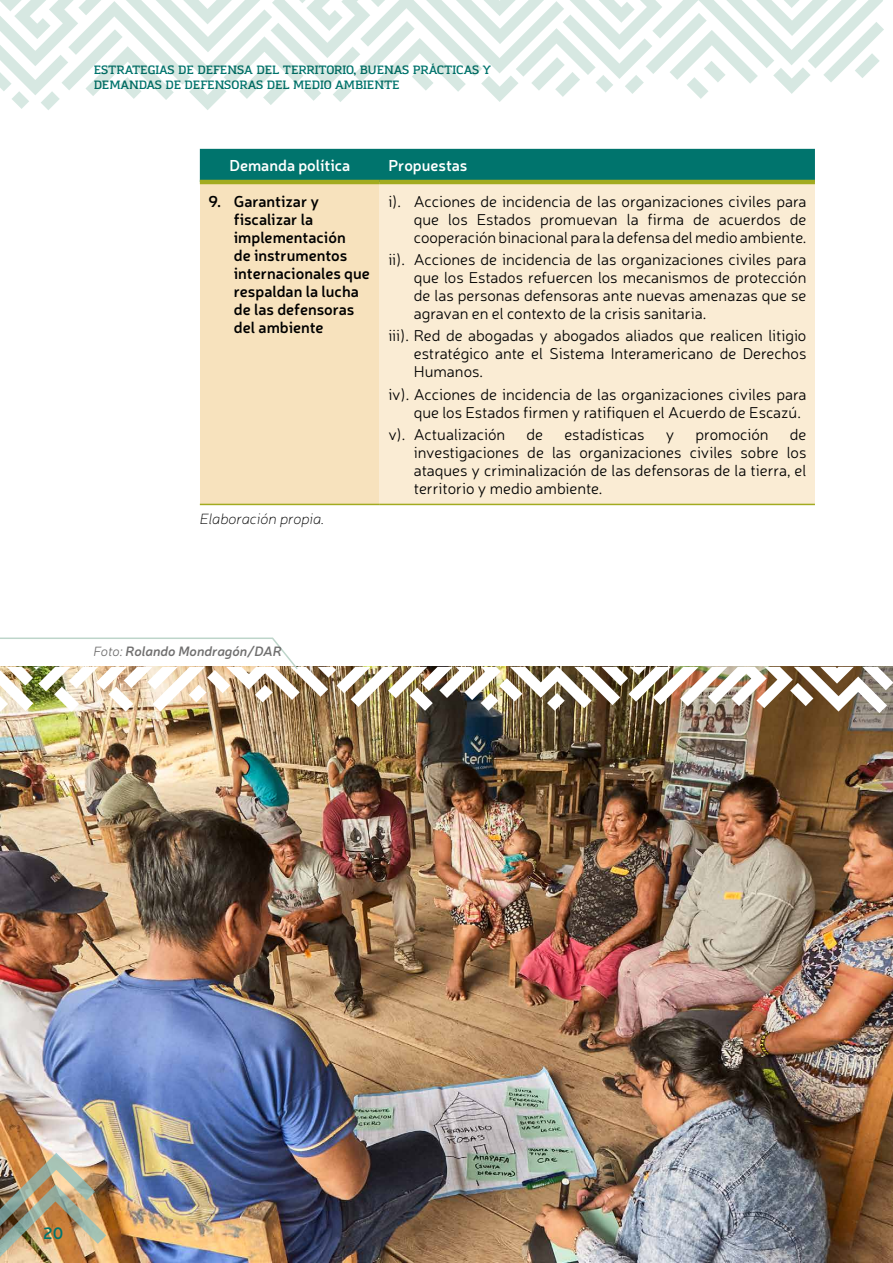
<style>
.page{position:relative;width:893px;height:1263px;background:#fff}
.page>*{position:absolute;margin:0;border:0;box-sizing:border-box;transform-origin:0 0}
.t1{font:600 16.5px "Neris";color:#00746d}
.t2{font:300 15.75px/18px "Neris";color:#000;text-align:justify}
.t3{font:600 15.75px/18px "Neris";color:#000}
.t4{font:600 15.75px "Neris";color:#fff}
.t5{font:italic 100 15px "Neris";color:#000}
.t6{font:italic 600 13.5px "Neris";color:#706f6f}
.t7{font:600 12px/14.4px "Amazing Grotesk";color:#00746d}
.s1{font-weight:300}
</style>
<div class="page">
<svg style="left:0;top:0;width:884px;height:110px"></svg>
<img style="left:0;top:713px;width:893px;height:550px">
<img style="left:0;top:1153px;width:106px;height:110px">
<div style="left:200px;top:149px;width:615px;height:31px;background:#00746d"></div>
<div style="left:200px;top:182px;width:180px;height:322px;background:#f7e2bd"></div>
<div style="left:380px;top:182px;width:435px;height:322px;background:#faecd4"></div>
<hr style="left:200px;top:180px;width:180px;height:4px;background:#a2ab20">
<hr style="left:380px;top:180px;width:435px;height:4px;background:#a2ab20">
<hr style="left:200px;top:504px;width:180px;height:1px;background:#a2ab20">
<hr style="left:380px;top:504px;width:435px;height:1px;background:#a2ab20">
<img style="left:0;top:637px;width:893px;height:76px">
<p class="t7" style="left:94px;top:63px;width:399px">ESTRATEGIAS DE DEFENSA DEL TERRITORIO, BUENAS PRÁCTICAS Y<br>DEMANDAS DE DEFENSORAS DEL MEDIO AMBIENTE</p>
<p class="t4" style="left:229px;top:155px;width:122px">Demanda política</p>
<p class="t4" style="left:388px;top:155px;width:81px">Propuestas</p>
<p class="t3" style="left:234px;top:191px;width:137px;text-indent:-26px">9. Garantizar y fiscalizar la implementación<br>de instrumentos internacionales que respaldan la lucha de las defensoras del ambiente</p>
<p class="t2" style="left:414px;top:192px;width:394px;text-indent:-26px">i). Acciones de incidencia de las organizaciones civiles para que los Estados promuevan la firma de acuerdos de cooperación binacional para la defensa del medio ambiente.</p>
<p class="t2" style="left:414px;top:250px;width:394px;text-indent:-26px">ii). Acciones de incidencia de las organizaciones civiles para que los Estados refuercen los mecanismos de protección de las personas defensoras ante nuevas amenazas que se agravan en el contexto de la crisis sanitaria.</p>
<p class="t2" style="left:414px;top:326px;width:394px;text-indent:-26px">iii). Red de abogadas y abogados aliados que realicen litigio estratégico ante el Sistema Interamericano de Derechos Humanos.</p>
<p class="t2" style="left:414px;top:385px;width:394px;text-indent:-26px">iv). Acciones de incidencia de las organizaciones civiles para que los Estados firmen y ratifiquen el Acuerdo de Escazú.</p>
<p class="t2" style="left:388px;top:425px;width:118px">v). Actualización</p>
<p class="t2" style="left:527px;top:425px;width:18px">de</p>
<p class="t2" style="left:564px;top:425px;width:82px">estadísticas</p>
<p class="t2" style="left:666px;top:425px;width:10px">y</p>
<p class="t2" style="left:695px;top:425px;width:75px">promoción</p>
<p class="t2" style="left:414px;top:425px;width:394px;text-indent:376px">de investigaciones de las organizaciones civiles sobre los ataques y criminalización de las defensoras de la tierra, el territorio y medio ambiente.</p>
<p class="t5" style="left:200px;top:510px;width:126px">Elaboración propia.</p>
<p class="t6" style="left:94px;top:641px;width:190px"><span class="s1">Foto:</span> Rolando Mondragón/DAR</p>
<p class="t1" style="left:43px;top:1221px;width:22px">20</p>
</div>
